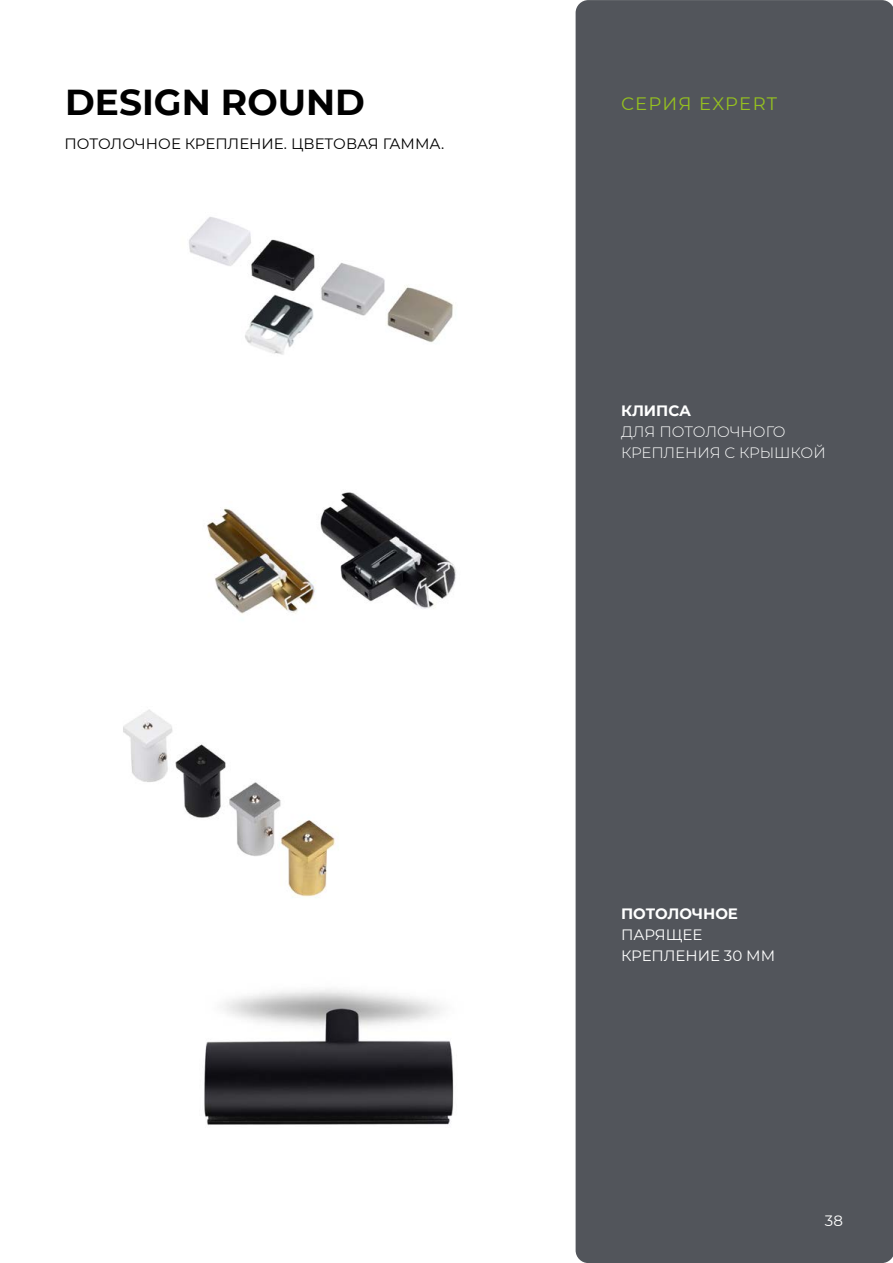
<style>
.page{position:relative;width:893px;height:1263px;background:#fff}
.page>*{position:absolute;margin:0;border:0;box-sizing:border-box;transform-origin:0 0}
.t1{font:700 36px "Montserrat";color:#000}
.t2{font:18px "Montserrat";letter-spacing:.065em;color:#95c11f}
.t3{font:15px "Montserrat";color:#000}
.t4{font:300 15px/21px "Montserrat";color:#fff}
.t5{font:15px/21px "Montserrat";color:#fff}
.t6{font:700 15px "Montserrat";color:#fff}
</style>
<div class="page">
<div style="left:576px;top:0;width:317px;height:1263px;background:#52555b"></div>
<img style="left:189px;top:217px;width:264px;height:138px">
<img style="left:204px;top:989px;width:250px;height:137px">
<img style="left:207px;top:492px;width:249px;height:122px">
<img style="left:123px;top:709px;width:212px;height:189px">
<h1 class="t1" style="left:65px;top:76px;width:301px">DESIGN ROUND</h1>
<p class="t3" style="left:64px;top:133px;width:381px">ПОТОЛОЧНОЕ КРЕПЛЕНИЕ. ЦВЕТОВАЯ ГАММА.</p>
<p class="t2" style="left:621px;top:91px;width:158px">СЕРИЯ EXPERT</p>
<p class="t6" style="left:621px;top:400px;width:72px">КЛИПСА</p>
<p class="t4" style="left:621px;top:420px;width:206px">ДЛЯ ПОТОЛОЧНОГО<br>КРЕПЛЕНИЯ С КРЫШКОЙ</p>
<p class="t6" style="left:621px;top:903px;width:119px">ПОТОЛОЧНОЕ</p>
<p class="t5" style="left:621px;top:924px;width:156px">ПАРЯЩЕЕ<br>КРЕПЛЕНИЕ 30 ММ</p>
<p class="t5" style="left:825px;top:1210px;width:20px">38</p>
</div>
